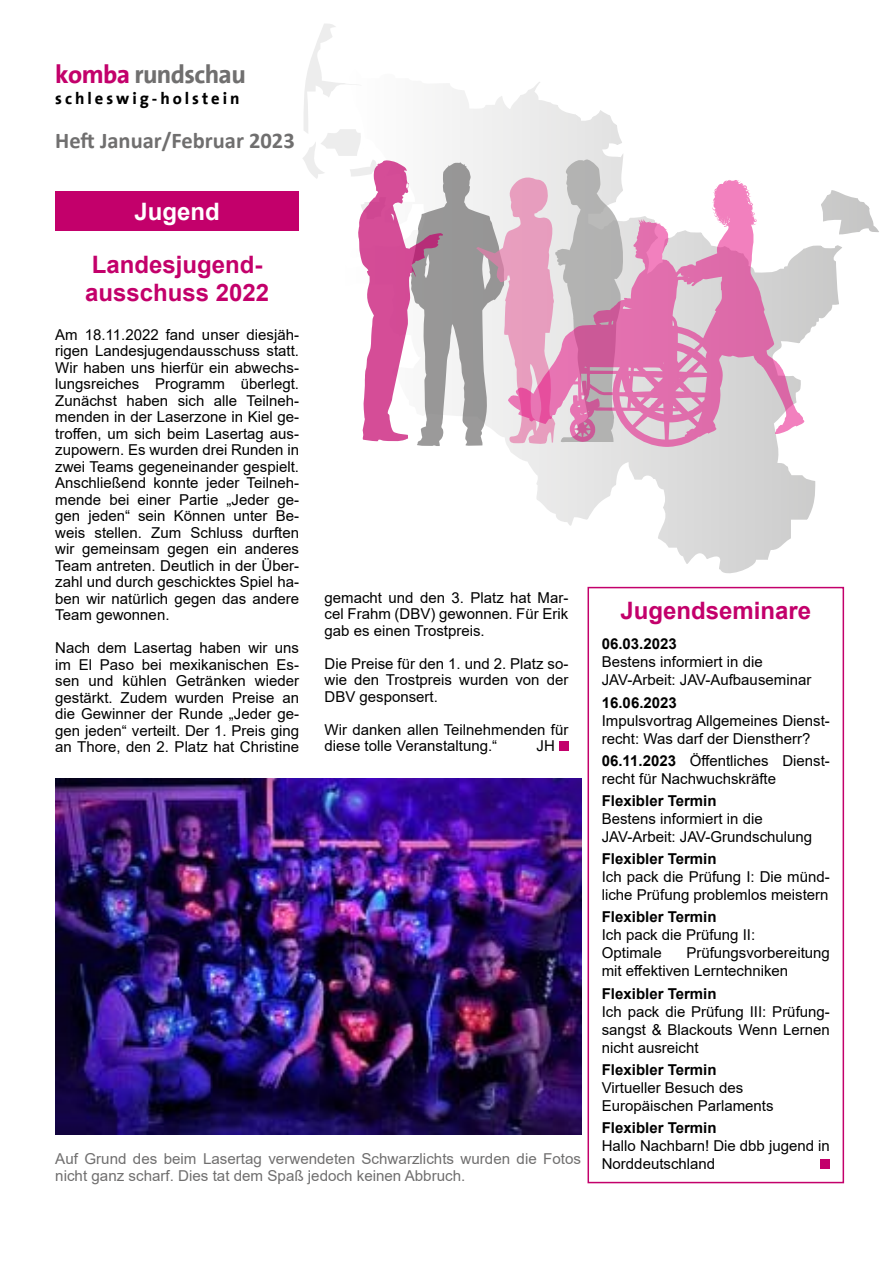
<style>
.page{position:relative;width:893px;height:1263px;background:#fff}
.page>*{position:absolute;margin:0;border:0;box-sizing:border-box;transform-origin:0 0}
.t1{font:700 25.5px "The Sans Office";letter-spacing:-.025em;color:#706f6f}
.t2{font:700 24px/28.2px "Arial";color:#c3006b}
.t3{font:700 24px "Arial";color:#fff}
.t4{font:700 22.5px "Calibri";color:#706f6f}
.t5{font:700 16.5px "The Sans Office";letter-spacing:.18em;color:#000}
.t6{font:15px/16.5px "Arial";color:#000}
.t7{font:15px/16.5px "Arial";color:#706f6f}
.t8{font:700 15px "Arial";color:#000}
.s1{color:#c3006b}
.s2{font-weight:700}
</style>
<div class="page">
<svg style="left:508px;top:190px;width:371px;height:384px"></svg>
<svg style="left:508px;top:180px;width:296px;height:267px"></svg>
<svg style="left:303px;top:24px;width:320px;height:422px"></svg>
<div style="left:55px;top:191px;width:244px;height:40px;background:#c3006b"></div>
<div style="left:820px;top:1160px;width:10px;height:9px;background:#c3006b"></div>
<div style="left:587px;top:587px;width:257px;height:596px;border:2px solid #c3006b"></div>
<img style="left:55px;top:779px;width:526px;height:356px">
<div style="left:559px;top:742px;width:9px;height:9px;background:#c3006b"></div>
<h1 class="t1" style="left:55px;top:60px;width:192px"><span class="s1">komba</span> rundschau</h1>
<p class="t5" style="left:55px;top:89px;width:186px">schleswig-holstein</p>
<h3 class="t4" style="left:55px;top:124px;width:241px">Heft Januar/Februar 2023</h3>
<h2 class="t3" style="left:134px;top:194px;width:87px">Jugend</h2>
<h2 class="t2" style="left:85px;top:250px;width:186px">Landesjugend&shy;ausschuss 2022</h2>
<p class="t6" style="left:55px;top:326px;width:245px;text-align:justify">Am 18.11.2022 fand unser diesjäh&shy;rigen Landesjugendausschuss statt.<br>Wir haben uns hierfür ein abwechs&shy;lungsreiches Programm überlegt.<br>Zunächst haben sich alle Teilneh&shy;menden in der Laserzone in Kiel ge&shy;troffen, um sich beim Lasertag aus&shy;zupowern. Es wurden drei Runden in zwei Teams gegeneinander gespielt.<br>Anschließend konnte jeder Teilneh&shy;mende bei einer Partie „Jeder ge&shy;gen jeden“ sein Können unter Be&shy;weis stellen. Zum Schluss durften wir gemeinsam gegen ein anderes Team antreten. Deutlich in der Über&shy;zahl und durch geschicktes Spiel ha&shy;ben wir natürlich gegen das andere Team gewonnen.</p>
<p class="t6" style="left:55px;top:639px;width:245px;text-align:justify">Nach dem Lasertag haben wir uns im El Paso bei mexikanischen Es&shy;sen und kühlen Getränken wieder gestärkt. Zudem wurden Preise an die Gewinner der Runde „Jeder ge&shy;gen jeden“ verteilt. Der 1. Preis ging an Thore, den 2. Platz hat Christine</p>
<p class="t6" style="left:325px;top:589px;width:245px;text-align:justify">gemacht und den 3. Platz hat Mar&shy;cel Frahm (DBV) gewonnen. Für Erik gab es einen Trostpreis.</p>
<p class="t6" style="left:325px;top:655px;width:245px;text-align:justify">Die Preise für den 1. und 2. Platz so&shy;wie den Trostpreis wurden von der DBV gesponsert.</p>
<p class="t6" style="left:325px;top:721px;width:245px">Wir danken allen Teilnehmenden für diese tolle Veranstaltung.“</p>
<p class="t6" style="left:536px;top:737px;width:20px">JH</p>
<p class="t7" style="left:55px;top:1151px;width:527px">Auf Grund des beim Lasertag verwendeten Schwarzlichts wurden die Fotos nicht ganz scharf. Dies tat dem Spaß jedoch keinen Abbruch.</p>
<h2 class="t2" style="left:620px;top:596px;width:192px">Jugendseminare</h2>
<p class="t8" style="left:602px;top:633px;width:77px">06.03.2023</p>
<p class="t6" style="left:602px;top:653px;width:211px;line-height:18px">Bestens informiert in die<br>JAV-Arbeit: JAV-Aufbauseminar</p>
<p class="t8" style="left:602px;top:692px;width:77px">16.06.2023</p>
<p class="t6" style="left:602px;top:711px;width:230px;line-height:18px">Impulsvortrag Allgemeines Dienst&shy;recht: Was darf der Dienstherr?</p>
<p class="t6" style="left:602px;top:751px;width:230px;line-height:18px"><span class="s2">06.11.2023</span> Öffentliches Dienst&shy;recht für Nachwuchskräfte</p>
<p class="t8" style="left:602px;top:790px;width:116px">Flexibler Termin</p>
<p class="t6" style="left:602px;top:810px;width:212px;line-height:18px">Bestens informiert in die<br>JAV-Arbeit: JAV-Grundschulung</p>
<p class="t8" style="left:602px;top:848px;width:116px">Flexibler Termin</p>
<p class="t6" style="left:602px;top:868px;width:229px;line-height:18px">Ich pack die Prüfung I: Die münd&shy;liche Prüfung problemlos meistern</p>
<p class="t8" style="left:602px;top:906px;width:116px">Flexibler Termin</p>
<p class="t6" style="left:602px;top:926px;width:155px;line-height:18px">Ich pack die Prüfung II:<br>Optimale</p>
<p class="t6" style="left:602px;top:944px;width:230px;line-height:18px;text-indent:85px">Prüfungsvorbereitung mit effektiven Lerntechniken</p>
<p class="t8" style="left:602px;top:983px;width:116px">Flexibler Termin</p>
<p class="t6" style="left:602px;top:1002px;width:230px;line-height:18px;text-align:justify">Ich pack die Prüfung III: Prüfung&shy;sangst &amp; Blackouts Wenn Lernen nicht ausreicht</p>
<p class="t8" style="left:602px;top:1059px;width:116px">Flexibler Termin</p>
<p class="t6" style="left:602px;top:1078px;width:173px;line-height:18px">Virtueller Besuch des<br>Europäischen Parlaments</p>
<p class="t8" style="left:602px;top:1117px;width:116px">Flexibler Termin</p>
<p class="t6" style="left:602px;top:1137px;width:230px;line-height:18px">Hallo Nachbarn! Die dbb jugend in<br>Norddeutschland</p>
</div>
